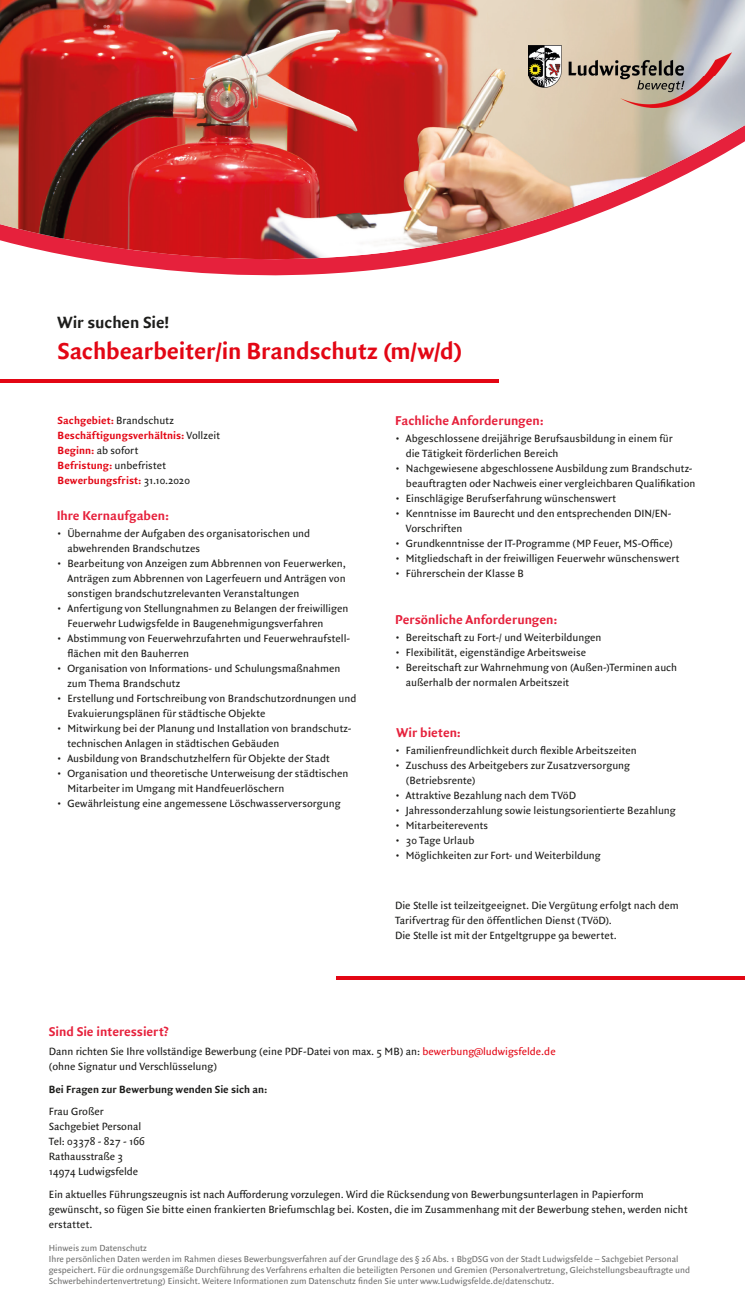
<style>
.page{position:relative;width:745px;height:1312px;background:#fff}
.page>*{position:absolute;margin:0;border:0;box-sizing:border-box;transform-origin:0 0}
.t1{font:700 25px "Quadraat Sans";letter-spacing:-.01em;color:#e30614}
.t2{font:700 17.5px "Quadraat Sans";letter-spacing:-.005em;color:#1d1d1b}
.t3{font:700 13.75px "Quadraat Sans";color:#e6213c}
.t4{font:11.25px/15px "Quadraat Sans";color:#1d1d1b}
.t5{font:700 11.25px/15px "Quadraat Sans";letter-spacing:.005em;color:#e30614}
.t6{font:700 11.25px "Quadraat Sans";color:#1d1d1b}
.t7{font:9.38px/11.2px "Quadraat Sans";color:#70706f}
.s1{font-weight:400;color:#1d1d1b}
.s2{color:#e30614}
</style>
<div class="page">
<hr style="left:0;top:379px;width:498px;height:3px;background:#e30614">
<svg style="left:336px;top:976px;width:408px;height:3px"></svg>
<svg style="left:86px;top:259px;width:359px;height:17px;fill:#e6213c"></svg>
<img style="left:0;top:0;width:744px;height:259px">
<img style="left:528px;top:45px;width:203px;height:63px">
<h2 class="t2" style="left:58px;top:312px;width:113px">Wir suchen Sie!</h2>
<h1 class="t1" style="left:58px;top:336px;width:406px">Sachbearbeiter/in Brandschutz (m/w/d)</h1>
<p class="t5" style="left:58px;top:413px;width:164px">Sachgebiet: <span class="s1">Brandschutz<br></span>Beschäftigungsverhältnis: <span class="s1">Vollzeit<br></span>Beginn: <span class="s1">ab sofort<br></span>Befristung: <span class="s1">unbefristet<br></span>Bewerbungsfrist: <span class="s1">31.10.2020</span></p>
<p class="t3" style="left:57px;top:508px;width:113px">Ihre Kernaufgaben:</p>
<p class="t4" style="left:67px;top:526px;width:244px;text-indent:-11px">• Übernahme der Aufgaben des organisatorischen und abwehrenden Brandschutzes</p>
<p class="t4" style="left:67px;top:556px;width:280px;text-align:justify;text-indent:-11px">• Bearbeitung von Anzeigen zum Abbrennen von Feuerwerken, Anträgen zum Abbrennen von Lagerfeuern und Anträgen von sonstigen brandschutzrelevanten Veranstaltungen</p>
<p class="t4" style="left:67px;top:601px;width:282px;text-indent:-11px">• Anfertigung von Stellungnahmen zu Belangen der freiwilligen<br>Feuerwehr Ludwigsfelde in Baugenehmigungsverfahren</p>
<p class="t4" style="left:67px;top:631px;width:284px;text-indent:-11px">• Abstimmung von Feuerwehrzufahrten und Feuerwehraufstell&shy;flächen mit den Bauherren</p>
<p class="t4" style="left:67px;top:661px;width:274px;text-indent:-11px">• Organisation von Informations- und Schulungsmaßnahmen zum Thema Brandschutz</p>
<p class="t4" style="left:67px;top:691px;width:290px;text-indent:-11px">• Erstellung und Fortschreibung von Brandschutzordnungen und<br>Evakuierungsplänen für städtische Objekte</p>
<p class="t4" style="left:67px;top:721px;width:285px;text-indent:-11px">• Mitwirkung bei der Planung und Installation von brandschutz&shy;technischen Anlagen in städtischen Gebäuden</p>
<p class="t4" style="left:57px;top:751px;width:274px">• Ausbildung von Brandschutzhelfern für Objekte der Stadt</p>
<p class="t4" style="left:67px;top:766px;width:282px;text-indent:-11px">• Organisation und theoretische Unterweisung der städtischen<br>Mitarbeiter im Umgang mit Handfeuerlöschern</p>
<p class="t4" style="left:57px;top:796px;width:285px">• Gewährleistung eine angemessene Löschwasserversorgung</p>
<p class="t3" style="left:395px;top:413px;width:150px">Fachliche Anforderungen:</p>
<p class="t4" style="left:405px;top:431px;width:268px;text-indent:-11px">• Abgeschlossene dreijährige Berufsausbildung in einem für die Tätigkeit förderlichen Bereich</p>
<p class="t4" style="left:395px;top:461px;width:302px;text-align:right">• Nachgewiesene abgeschlossene Ausbildung zum Brandschutz&shy;beauftragten oder Nachweis einer vergleichbaren Qualifikation</p>
<p class="t4" style="left:395px;top:491px;width:222px">• Einschlägige Berufserfahrung wünschenswert</p>
<p class="t4" style="left:405px;top:506px;width:267px;text-indent:-11px">• Kenntnisse im Baurecht und den entsprechenden DIN/EN-<br>Vorschriften</p>
<p class="t4" style="left:395px;top:536px;width:279px">• Grundkenntnisse der IT-Programme (MP Feuer, MS-Office)</p>
<p class="t4" style="left:395px;top:551px;width:285px">• Mitgliedschaft in der freiwilligen Feuerwehr wünschenswert</p>
<p class="t4" style="left:395px;top:566px;width:130px">• Führerschein der Klasse B</p>
<p class="t3" style="left:395px;top:612px;width:163px">Persönliche Anforderungen:</p>
<p class="t4" style="left:395px;top:629px;width:208px">• Bereitschaft zu Fort-/ und Weiterbildungen</p>
<p class="t4" style="left:395px;top:644px;width:192px">• Flexibilität, eigenständige Arbeitsweise</p>
<p class="t4" style="left:405px;top:659px;width:273px;text-indent:-11px">• Bereitschaft zur Wahrnehmung von (Außen-)Terminen auch außerhalb der normalen Arbeitszeit</p>
<p class="t3" style="left:396px;top:725px;width:66px">Wir bieten:</p>
<p class="t4" style="left:395px;top:743px;width:243px">• Familienfreundlichkeit durch flexible Arbeitszeiten</p>
<p class="t4" style="left:405px;top:758px;width:225px;text-indent:-11px">• Zuschuss des Arbeitgebers zur Zusatzversorgung (Betriebsrente)</p>
<p class="t4" style="left:395px;top:788px;width:182px">• Attraktive Bezahlung nach dem TVöD</p>
<p class="t4" style="left:395px;top:803px;width:282px">• Jahressonderzahlung sowie leistungsorientierte Bezahlung</p>
<p class="t4" style="left:395px;top:818px;width:94px">• Mitarbeiterevents</p>
<p class="t4" style="left:395px;top:833px;width:81px">• 30 Tage Urlaub</p>
<p class="t4" style="left:395px;top:848px;width:207px">• Möglichkeiten zur Fort- und Weiterbildung</p>
<p class="t4" style="left:395px;top:898px;width:285px">Die Stelle ist teilzeitgeeignet. Die Vergütung erfolgt nach dem<br>Tarifvertrag für den öffentlichen Dienst (TVöD).<br>Die Stelle ist mit der Entgeltgruppe 9a bewertet.</p>
<p class="t3" style="left:49px;top:1023px;width:121px">Sind Sie interessiert?</p>
<p class="t4" style="left:49px;top:1043px;width:508px">Dann richten Sie Ihre vollständige Bewerbung (eine PDF-Datei von max. 5 MB) an: <span class="s2">bewerbung@ludwigsfelde.de </span>(ohne Signatur und Verschlüsselung)</p>
<p class="t6" style="left:49px;top:1082px;width:220px">Bei Fragen zur Bewerbung wenden Sie sich an:</p>
<p class="t4" style="left:49px;top:1103px;width:97px">Frau Großer<br>Sachgebiet Personal<br>Tel: 03378 - 827 - 166<br>Rathausstraße 3<br>14974 Ludwigsfelde</p>
<p class="t4" style="left:49px;top:1186px;width:640px">Ein aktuelles Führungszeugnis ist nach Aufforderung vorzulegen. Wird die Rücksendung von Bewerbungsunterlagen in Papierform gewünscht, so fügen Sie bitte einen frankierten Briefumschlag bei. Kosten, die im Zusammenhang mit der Bewerbung stehen, werden nicht erstattet.</p>
<p class="t7" style="left:49px;top:1241px;width:642px">Hinweis zum Datenschutz<br>Ihre persönlichen Daten werden im Rahmen dieses Bewerbungsverfahren auf der Grundlage des § 26 Abs. 1 BbgDSG von der Stadt Ludwigsfelde – Sachgebiet Personal gespeichert. Für die ordnungsgemäße Durchführung des Verfahrens erhalten die beteiligten Personen und Gremien (Personalvertretung, Gleichstellungs beauftragte und Schwerbehindertenvertretung) Einsicht. Weitere Informationen zum Datenschutz finden Sie unter www.Ludwigsfelde.de/datenschutz.</p>
</div>
